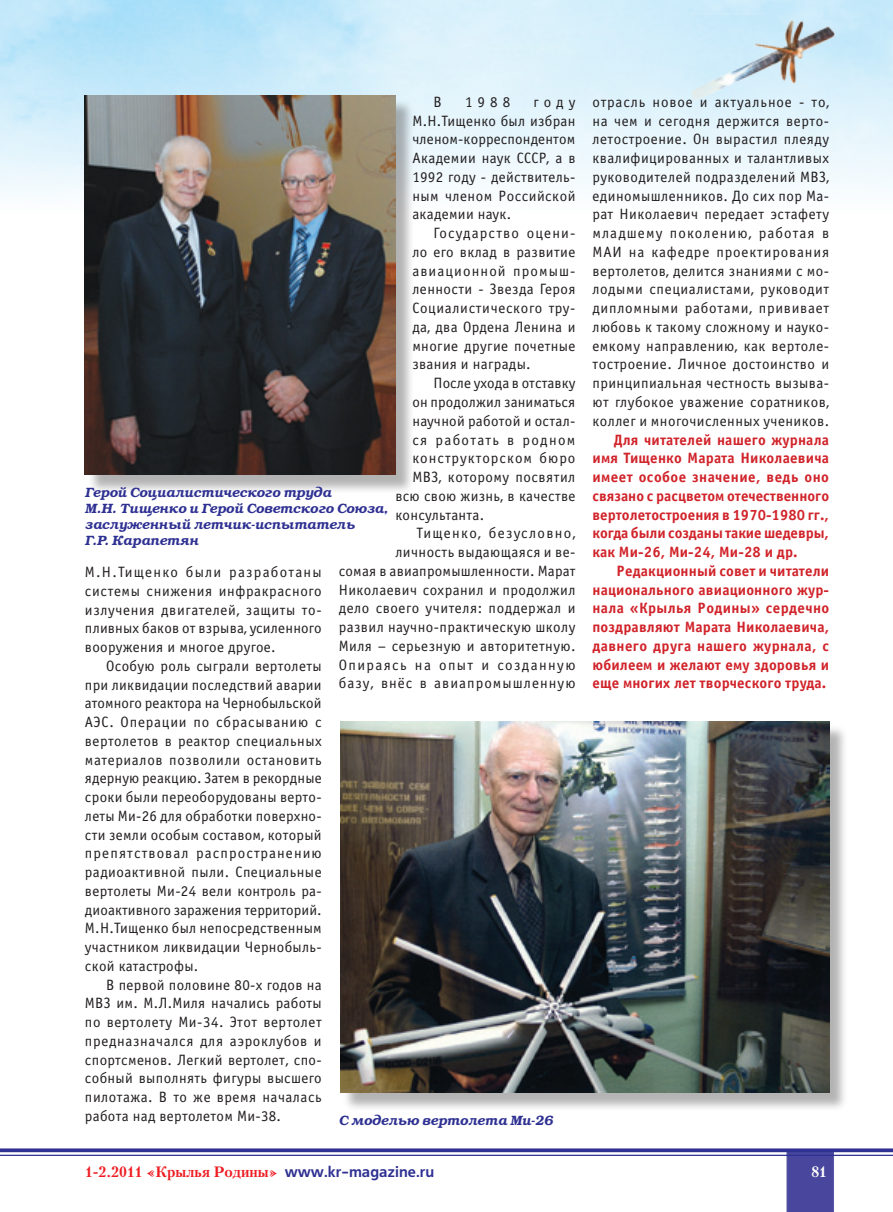
<style>
.page{position:relative;width:893px;height:1212px;background:#fff}
.page>*{position:absolute;margin:0;border:0;box-sizing:border-box;transform-origin:0 0}
.t1{font:15px/18.8px "Officina Sans C";letter-spacing:.03em;color:#231f20;text-align:justify}
.t2{font:700 15px/18.8px "Officina Sans C";letter-spacing:.01em;color:#d1232a;text-align:justify}
.t3{font:700 15px "Petersburg C";color:#ee1d23}
.t4{font:15px "Officina Sans C";letter-spacing:.01em;color:#231f20}
.t5{font:15px "Officina Sans C";letter-spacing:.005em;color:#231f20}
.t6{font:15px "Officina Sans C";letter-spacing:.07em;color:#231f20}
.t7{font:15px "Officina Sans C";letter-spacing:.09em;color:#231f20}
.t8{font:700 15px "Petersburg C";color:#fff}
.podpis{font:italic 600 13.5px/16.2px "Bookman C";color:#2e3092}
.s1{font-family:"Free Set C";color:#2e3092}
</style>
<div class="page">
<svg style="left:0;top:0;width:893px;height:213px"></svg>
<div style="left:787px;top:1152px;width:47px;height:60px;background:#48479d"></div>
<svg style="left:0;top:1148px;width:893px;height:4px;background:#45479e"></svg>
<hr style="left:0;top:1154px;width:893px;height:2px;background:#2e3092">
<div style="left:342px;top:724px;width:506px;height:387px;background:#231f20;opacity:.34"></div>
<img style="left:340px;top:722px;width:489px;height:370px">
<img style="left:693px;top:14px;width:146px;height:86px">
<div style="left:87px;top:98px;width:327px;height:395px;background:#231f20;opacity:.34"></div>
<img style="left:85px;top:96px;width:310px;height:379px">
<p class="t1" style="left:434px;top:93px;width:10px">В</p>
<p class="t1" style="left:465px;top:93px;width:47px">1988</p>
<p class="t1" style="left:412px;top:93px;width:165px;text-indent:121px">году М.Н.Тищенко был избран членом-корреспондентом Академии наук СССР, а в 1992 году - действитель&shy;ным членом Российской академии наук.</p>
<p class="t1" style="left:412px;top:224px;width:165px;text-indent:21px">Государство оцени&shy;ло его вклад в развитие авиационной промыш&shy;ленности - Звезда Героя Социалистического тру&shy;да, два Ордена Ленина и многие другие почетные звания и награды.</p>
<p class="t5" style="left:434px;top:375px;width:143px">После ухода в отставку</p>
<p class="t4" style="left:412px;top:394px;width:165px">он продолжил заниматься</p>
<p class="t1" style="left:412px;top:412px;width:165px">научной работой и остал-</p>
<p class="t7" style="left:412px;top:431px;width:165px">ся работать в родном</p>
<p class="t6" style="left:412px;top:450px;width:165px">конструкторском бюро</p>
<p class="t1" style="left:412px;top:468px;width:165px">МВЗ, которому посвятил</p>
<p class="t1" style="left:395px;top:487px;width:182px">всю свою жизнь, в качестве</p>
<p class="t1" style="left:395px;top:505px;width:90px">консультанта.</p>
<p class="t1" style="left:339px;top:524px;width:238px;text-align:right">Тищенко, безусловно,<br>личность выдающаяся и ве-<br>сомая в авиапромышленности. Марат<br>Николаевич сохранил и продолжил дело своего учителя: поддержал и развил научно-практическую школу<br>Миля – серьезную и авторитетную.<br>Опираясь на опыт и созданную базу, внёс в авиапромышленную</p>
<p class="podpis" style="left:85px;top:484px;width:248px">Герой Социалистического труда</p>
<p class="podpis" style="left:85px;top:500px;width:305px">М.Н. Тищенко и Герой Советского Союза, заслуженный летчик-испытатель</p>
<p class="podpis" style="left:85px;top:533px;width:115px">Г.Р. Карапетян</p>
<p class="t1" style="left:85px;top:563px;width:238px">М.Н.Тищенко были разработаны системы снижения инфракрасного излучения двигателей, защиты то&shy;пливных баков от взрыва, усиленного вооружения и многое другое.</p>
<p class="t1" style="left:85px;top:657px;width:238px;text-indent:21px">Особую роль сыграли вертолеты при ликвидации последствий аварии атомного реактора на Чернобыльской АЭС. Операции по сбрасыванию с вертолетов в реактор специальных материалов позволили остановить ядерную реакцию. Затем в рекордные сроки были переоборудованы верто&shy;леты Ми-26 для обработки поверхно&shy;сти земли особым составом, который препятствовал распространению радиоактивной пыли. Специальные вертолеты Ми-24 вели контроль ра&shy;диоактивного заражения территорий.<br>М.Н.Тищенко был непосредственным участником ликвидации Чернобыль&shy;ской катастрофы.</p>
<p class="t1" style="left:85px;top:975px;width:238px;text-indent:21px">В первой половине 80-х годов на МВЗ им. М.Л.Миля начались работы по вертолету Ми-34. Этот вертолет предназначался для аэроклубов и спортсменов. Легкий вертолет, спо&shy;собный выполнять фигуры высшего пилотажа. В то же время началась работа над вертолетом Ми-38.</p>
<p class="podpis" style="left:339px;top:1112px;width:216px">С моделью вертолета Ми-26</p>
<p class="t1" style="left:592px;top:93px;width:238px">отрасль новое и актуальное - то, на чем и сегодня держится верто&shy;летостроение. Он вырастил плеяду квалифицированных и талантливых руководителей подразделений МВЗ, единомышленников. До сих пор Ма&shy;рат Николаевич передает эстафету младшему поколению, работая в МАИ на кафедре проектирования вертолетов, делится знаниями с мо&shy;лодыми специалистами, руководит дипломными работами, прививает любовь к такому сложному и науко&shy;емкому направлению, как вертоле&shy;тостроение. Личное достоинство и принципиальная честность вызыва&shy;ют глубокое уважение соратников, коллег и многочисленных учеников.</p>
<p class="t2" style="left:592px;top:430px;width:238px;text-indent:21px">Для читателей нашего журнала имя Тищенко Марата Николаевича имеет особое значение, ведь оно связано с расцветом отечественного вертолетостроения в 1970-1980 гг., когда были созданы такие шедевры, как Ми-26, Ми-24, Ми-28 и др.</p>
<p class="t2" style="left:592px;top:561px;width:238px;text-indent:24px">Редакционный совет и читатели национального авиационного жур&shy;нала «Крылья Родины» сердечно поздравляют Марата Николаевича, давнего друга нашего журнала, с юбилеем и желают ему здоровья и еще многих лет творческого труда.</p>
<p class="t3" style="left:85px;top:1162px;width:351px">1-2.2011 «Крылья Родины» <span class="s1">www.kr-magazine.ru</span></p>
<p class="t8" style="left:811px;top:1162px;width:17px">81</p>
</div>
